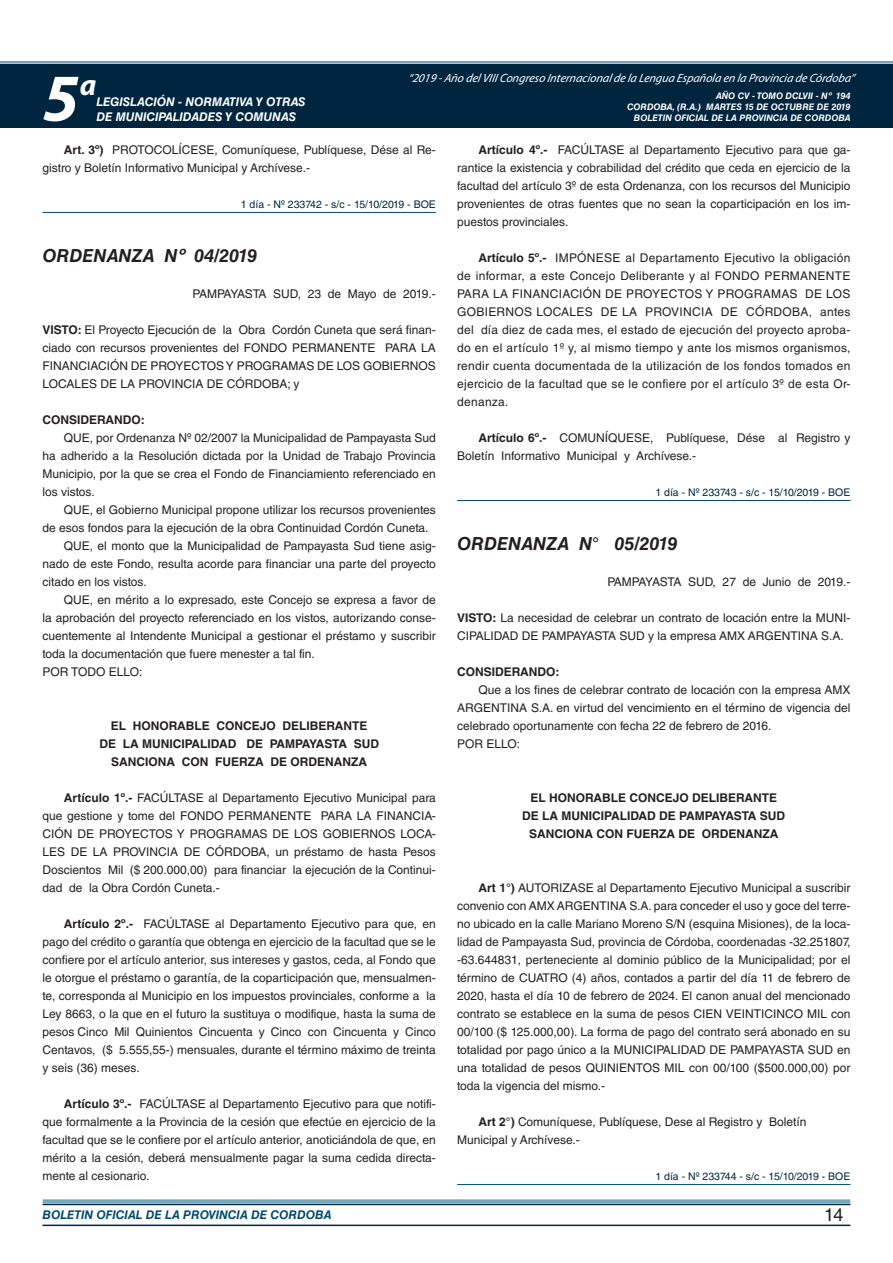
<style>
.page{position:relative;width:893px;height:1263px;background:#fff}
.page>*{position:absolute;margin:0;border:0;box-sizing:border-box;transform-origin:0 0}
.t1{font:italic 700 67.5px "Myriad Pro";color:#fff}
.t2{font:italic 700 30px "Myriad Pro";color:#fff}
.t3{font:italic 700 18px "Helvetica LT Std";color:#231f20}
.t4{font:18px "Helvetica LT Std";color:#231f20}
.t5{font:12px/18px "Helvetica LT Std";color:#231f20;text-align:justify}
.t6{font:700 12px/18px "Helvetica LT Std";color:#231f20;text-align:center}
.t7{font:italic 12px "Myriad Pro";color:#fff}
.t8{font:italic 700 12px "Helvetica LT Std";color:#fff}
.t9{font:italic 700 12px "Helvetica LT Std";color:#004b6c}
.t10{font:10.5px "Helvetica LT Std";color:#00263f}
.t11{font:italic 700 9px/10.8px "Helvetica LT Std";color:#fff;text-align:right}
.s1{font-weight:700}
</style>
<div class="page">
<div style="left:0;top:61px;width:893px;height:6px;background:#fff;opacity:.75"></div>
<div style="left:0;top:64px;width:893px;height:64px;background:#00263f"></div>
<hr style="left:43px;top:1224px;width:807px;height:2px;background:#00263f">
<div style="left:42px;top:1198px;width:809px;height:8px;background:#fff;opacity:.75"></div>
<hr style="left:43px;top:212px;width:393px;height:1px;background:#004b6c">
<hr style="left:457px;top:500px;width:393px;height:1px;background:#004b6c">
<hr style="left:457px;top:1184px;width:393px;height:1px;background:#004b6c">
<h1 class="t1" style="left:43px;top:54px;width:38px">5</h1>
<h2 class="t2" style="left:80px;top:66px;width:18px">a</h2>
<p class="t8" style="left:96px;top:95px;width:211px">LEGISLACIÓN - NORMATIVA Y OTRAS</p>
<p class="t8" style="left:96px;top:109px;width:201px">DE MUNICIPALIDADES Y COMUNAS</p>
<p class="t7" style="left:408px;top:71px;width:448px">“2019 -Año delVIIICongreso Internacionalde la Lengua Esp añola en la Provincia de Córdoba”</p>
<p class="t11" style="left:627px;top:91px;width:225px">AÑO CV - TOMO DCLVII - Nº 194<br>CORDOBA, (R.A.) MARTES 15 DE OCTUBRE DE 2019<br>BOLETIN OFICIAL DE LA PROVINCIA DE CORDOBA</p>
<p class="t5" style="left:43px;top:141px;width:395px;text-indent:21px"><span class="s1">Art. 3º)</span> PROTOCOLÍCESE, Comuníquese, Publíquese, Dése al Re&shy;gistro y Boletín Informativo Municipal y Archívese.-</p>
<p class="t10" style="left:241px;top:198px;width:196px">1 día - Nº 233742 - s/c - 15/10/2019 - BOE</p>
<h3 class="t3" style="left:43px;top:244px;width:216px">ORDENANZA Nº 04/2019</h3>
<p class="t5" style="left:192px;top:285px;width:245px">PAMPAYASTA SUD, 23 de Mayo de 2019.-</p>
<p class="t5" style="left:43px;top:321px;width:395px"><span class="s1">VISTO:</span> El Proyecto Ejecución de la Obra Cordón Cuneta que será finan&shy;ciado con recursos provenientes del FONDO PERMANENTE PARA LA FINANCIACIÓN DE PROYECTOS Y PROGRAMAS DE LOS GOBIERNOS LOCALES DE LA PROVINCIA DE CÓRDOBA; y</p>
<p class="t6" style="left:43px;top:410px;width:104px">CONSIDERANDO:</p>
<p class="t5" style="left:43px;top:429px;width:395px;text-indent:21px">QUE, por Ordenanza Nº 02/2007 la Municipalidad de Pampayasta Sud ha adherido a la Resolución dictada por la Unidad de Trabajo Provincia Municipio, por la que se crea el Fondo de Financiamiento referenciado en los vistos.</p>
<p class="t5" style="left:64px;top:501px;width:374px">QUE, el Gobierno Municipal propone utilizar los recursos provenientes</p>
<p class="t5" style="left:43px;top:519px;width:388px">de esos fondos para la ejecución de la obra Continuidad Cordón Cuneta.</p>
<p class="t5" style="left:64px;top:537px;width:374px">QUE, el monto que la Municipalidad de Pampayasta Sud tiene asig-</p>
<p class="t5" style="left:43px;top:555px;width:395px">nado de este Fondo, resulta acorde para financiar una parte del proyecto</p>
<p class="t5" style="left:43px;top:573px;width:106px">citado en los vistos.</p>
<p class="t5" style="left:64px;top:591px;width:374px">QUE, en mérito a lo expresado, este Concejo se expresa a favor de</p>
<p class="t5" style="left:43px;top:609px;width:395px">la aprobación del proyecto referenciado en los vistos, autorizando conse-</p>
<p class="t5" style="left:43px;top:627px;width:395px">cuentemente al Intendente Municipal a gestionar el préstamo y suscribir</p>
<p class="t5" style="left:43px;top:645px;width:274px">toda la documentación que fuere menester a tal fin.</p>
<p class="t5" style="left:43px;top:663px;width:101px">POR TODO ELLO:</p>
<p class="t6" style="left:99px;top:716px;width:281px">EL HONORABLE CONCEJO DELIBERANTE<br>DE LA MUNICIPALIDAD DE PAMPAYASTA SUD<br>SANCIONA CON FUERZA DE ORDENANZA</p>
<p class="t5" style="left:43px;top:789px;width:395px;text-indent:21px"><span class="s1">Artículo 1º.-</span> FACÚLTASE al Departamento Ejecutivo Municipal para que gestione y tome del FONDO PERMANENTE PARA LA FINANCIA-CIÓN DE PROYECTOS Y PROGRAMAS DE LOS GOBIERNOS LOCA-LES DE LA PROVINCIA DE CÓRDOBA, un préstamo de hasta Pesos Doscientos Mil ($ 200.000,00) para financiar la ejecución de la Continui&shy;dad de la Obra Cordón Cuneta.-</p>
<p class="t5" style="left:43px;top:915px;width:395px;text-indent:21px"><span class="s1">Artículo 2º.-</span> FACÚLTASE al Departamento Ejecutivo para que, en pago del crédito o garantía que obtenga en ejercicio de la facultad que se le confiere por el artículo anterior, sus intereses y gastos, ceda, al Fondo que le otorgue el préstamo o garantía, de la coparticipación que, mensualmen&shy;te, corresponda al Municipio en los impuestos provinciales, conforme a la Ley 8663, o la que en el futuro la sustituya o modifique, hasta la suma de pesos Cinco Mil Quinientos Cincuenta y Cinco con Cincuenta y Cinco Centavos, ($ 5.555,55-) mensuales, durante el término máximo de treinta y seis (36) meses.</p>
<p class="t5" style="left:43px;top:1095px;width:395px;text-indent:21px"><span class="s1">Artículo 3º.-</span> FACÚLTASE al Departamento Ejecutivo para que notifi&shy;que formalmente a la Provincia de la cesión que efectúe en ejercicio de la facultad que se le confiere por el artículo anterior, anoticiándola de que, en mérito a la cesión, deberá mensualmente pagar la suma cedida directa&shy;mente al cesionario.</p>
<p class="t5" style="left:457px;top:141px;width:395px;text-indent:21px"><span class="s1">Artículo 4º.-</span> FACÚLTASE al Departamento Ejecutivo para que ga&shy;rantice la existencia y cobrabilidad del crédito que ceda en ejercicio de la facultad del artículo 3º de esta Ordenanza, con los recursos del Municipio provenientes de otras fuentes que no sean la coparticipación en los im&shy;puestos provinciales.</p>
<p class="t5" style="left:457px;top:249px;width:395px;text-indent:21px"><span class="s1">Artículo 5º.-</span> IMPÓNESE al Departamento Ejecutivo la obligación de informar, a este Concejo Deliberante y al FONDO PERMANENTE PARA LA FINANCIACIÓN DE PROYECTOS Y PROGRAMAS DE LOS GOBIERNOS LOCALES DE LA PROVINCIA DE CÓRDOBA, antes del día diez de cada mes, el estado de ejecución del proyecto aproba&shy;do en el artículo 1º y, al mismo tiempo y ante los mismos organismos, rendir cuenta documentada de la utilización de los fondos tomados en ejercicio de la facultad que se le confiere por el artículo 3º de esta Or&shy;denanza.</p>
<p class="t5" style="left:457px;top:429px;width:395px;text-indent:21px"><span class="s1">Artículo 6º.-</span> COMUNÍQUESE, Publíquese, Dése al Registro y<br>Boletín Informativo Municipal y Archívese.-</p>
<p class="t10" style="left:655px;top:486px;width:196px">1 día - Nº 233743 - s/c - 15/10/2019 - BOE</p>
<h3 class="t3" style="left:457px;top:532px;width:222px">ORDENANZA N° 05/2019</h3>
<p class="t5" style="left:607px;top:573px;width:245px">PAMPAYASTA SUD, 27 de Junio de 2019.-</p>
<p class="t5" style="left:457px;top:609px;width:395px"><span class="s1">VISTO:</span> La necesidad de celebrar un contrato de locación entre la MUNI-<br>CIPALIDAD DE PAMPAYASTA SUD y la empresa AMX ARGENTINA S.A.</p>
<p class="t6" style="left:457px;top:662px;width:104px">CONSIDERANDO:</p>
<p class="t5" style="left:457px;top:681px;width:395px;text-align:left;text-indent:21px">Que a los fines de celebrar contrato de locación con la empresa AMX ARGENTINA S.A. en virtud del vencimiento en el término de vigencia del celebrado oportunamente con fecha 22 de febrero de 2016.<br>POR ELLO:</p>
<p class="t6" style="left:522px;top:788px;width:264px">EL HONORABLE CONCEJO DELIBERANTE<br>DE LA MUNICIPALIDAD DE PAMPAYASTA SUD<br>SANCIONA CON FUERZA DE ORDENANZA</p>
<p class="t5" style="left:457px;top:879px;width:395px;text-indent:21px"><span class="s1">Art 1°)</span> AUTORIZASE al Departamento Ejecutivo Municipal a suscribir convenio con AMX ARGENTINA S.A. para conceder el uso y goce del terre&shy;no ubicado en la calle Mariano Moreno S/N (esquina Misiones), de la loca&shy;lidad de Pampayasta Sud, provincia de Córdoba, coordenadas -32.251807, -63.644831, perteneciente al dominio público de la Municipalidad; por el término de CUATRO (4) años, contados a partir del día 11 de febrero de 2020, hasta el día 10 de febrero de 2024. El canon anual del mencionado contrato se establece en la suma de pesos CIEN VEINTICINCO MIL con 00/100 ($ 125.000,00). La forma de pago del contrato será abonado en su totalidad por pago único a la MUNICIPALIDAD DE PAMPAYASTA SUD en una totalidad de pesos QUINIENTOS MIL con 00/100 ($500.000,00) por toda la vigencia del mismo.-</p>
<p class="t5" style="left:457px;top:1113px;width:351px;text-indent:21px"><span class="s1">Art 2°)</span> Comuníquese, Publíquese, Dese al Registro y Boletín<br>Municipal y Archívese.-</p>
<p class="t10" style="left:655px;top:1170px;width:196px">1 día - Nº 233744 - s/c - 15/10/2019 - BOE</p>
<p class="t9" style="left:43px;top:1208px;width:290px">BOLETIN OFICIAL DE LA PROVINCIA DE CORDOBA</p>
<h3 class="t4" style="left:824px;top:1204px;width:21px">14</h3>
</div>
